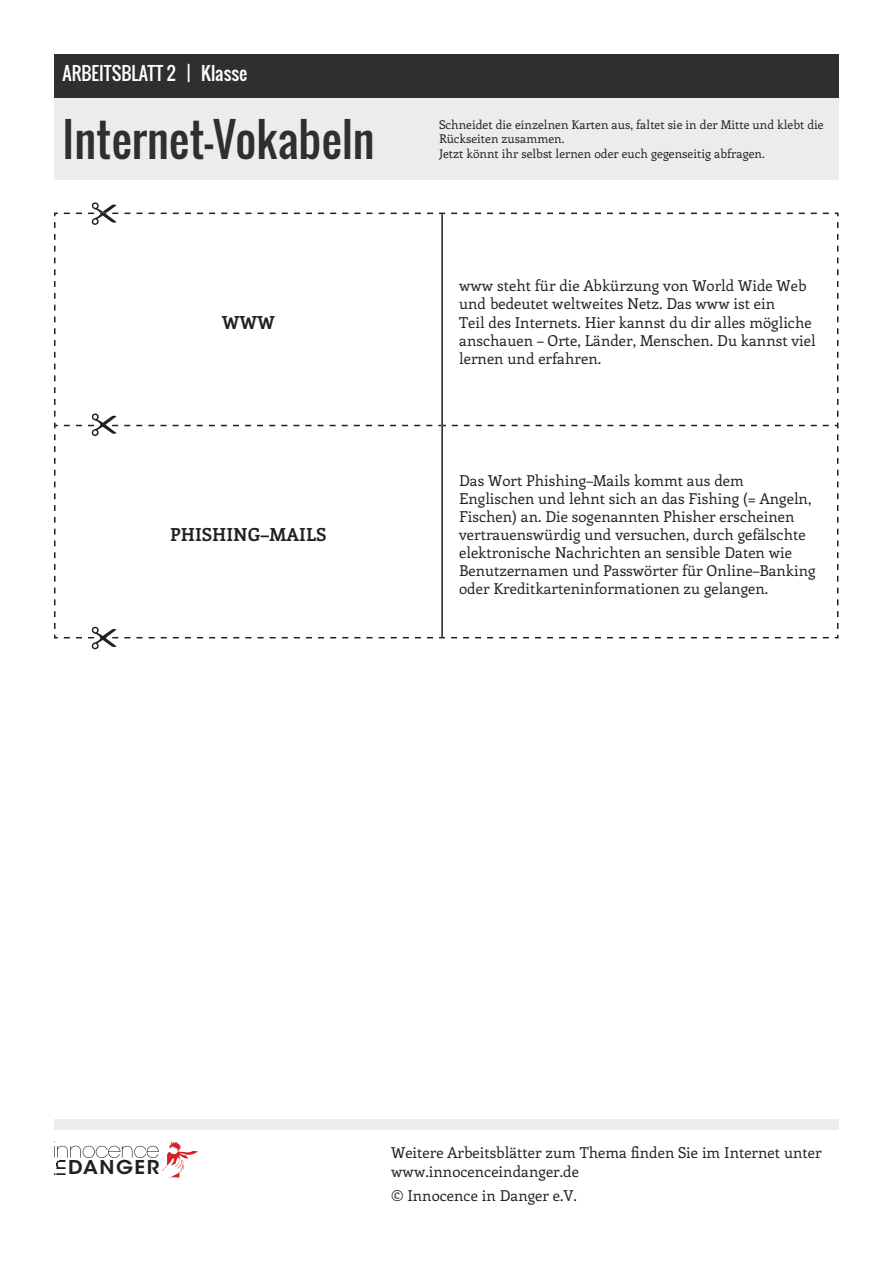
<style>
.page{position:relative;width:893px;height:1263px;background:#fff}
.page>*{position:absolute;margin:0;border:0;box-sizing:border-box;transform-origin:0 0}
.t1{font:45px "Oswald";color:#2e2f2f}
.t2{font:600 18.9px "ITC Avant Garde Std";letter-spacing:.075em;color:#231f20;scale:1.05 1}
.t3{font:18px "Oswald";color:#fff}
.t4{font:700 18px "Enriqueta";color:#231f20}
.t5{font:15px/18px "Enriqueta";color:#231f20}
.t6{font:12px/14.4px "Enriqueta";color:#231f20}
</style>
<div class="page">
<div style="left:54px;top:54px;width:785px;height:45px;background:#2e2f2f"></div>
<div style="left:54px;top:98px;width:785px;height:81px;background:#ebecec"></div>
<div style="left:54px;top:1119px;width:785px;height:11px;background:#ebecec"></div>
<svg style="left:54px;top:1141px;width:144px;height:38px"></svg>
<svg style="left:54px;top:424px;width:4px;height:215px"></svg>
<svg style="left:64px;top:202px;width:775px;height:447px"></svg>
<p class="t3" style="left:62px;top:60px;width:186px">ARBEITSBLATT 2 | Klasse</p>
<h1 class="t1" style="left:62px;top:106px;width:314px">Internet–Vokabeln</h1>
<p class="t6" style="left:439px;top:117px;width:386px">Schneidet die einzelnen Karten aus, faltet sie in der Mitte und klebt die<br>Rückseiten zusammen.<br>Jetzt könnt ihr selbst lernen oder euch gegenseitig abfragen.</p>
<p class="t4" style="left:222px;top:310px;width:54px">WWW</p>
<p class="t4" style="left:170px;top:522px;width:158px">PHISHING–MAILS</p>
<p class="t5" style="left:459px;top:276px;width:358px">www steht für die Abkürzung von World Wide Web und bedeutet weltweites Netz. Das www ist ein<br>Teil des Internets. Hier kannst du dir alles mögliche anschauen – Orte, Länder, Menschen. Du kannst viel lernen und erfahren.</p>
<p class="t5" style="left:459px;top:471px;width:358px">Das Wort Phishing–Mails kommt aus dem Englischen und lehnt sich an das Fishing (= Angeln, Fischen) an. Die sogenannten Phisher erscheinen vertrauenswürdig und versuchen, durch gefälschte elektronische Nachrichten an sensible Daten wie Benutzernamen und Passwörter für Online–Banking oder Kreditkarteninformationen zu gelangen.</p>
<p class="t2" style="left:68px;top:1155px;width:88px">DANGER</p>
<p class="t5" style="left:391px;top:1142px;width:432px;line-height:19.5px">Weitere Arbeitsblätter zum Thema finden Sie im Internet unter www.innocenceindanger.de</p>
<p class="t5" style="left:391px;top:1186px;width:187px">© Innocence in Danger e.V.</p>
</div>
